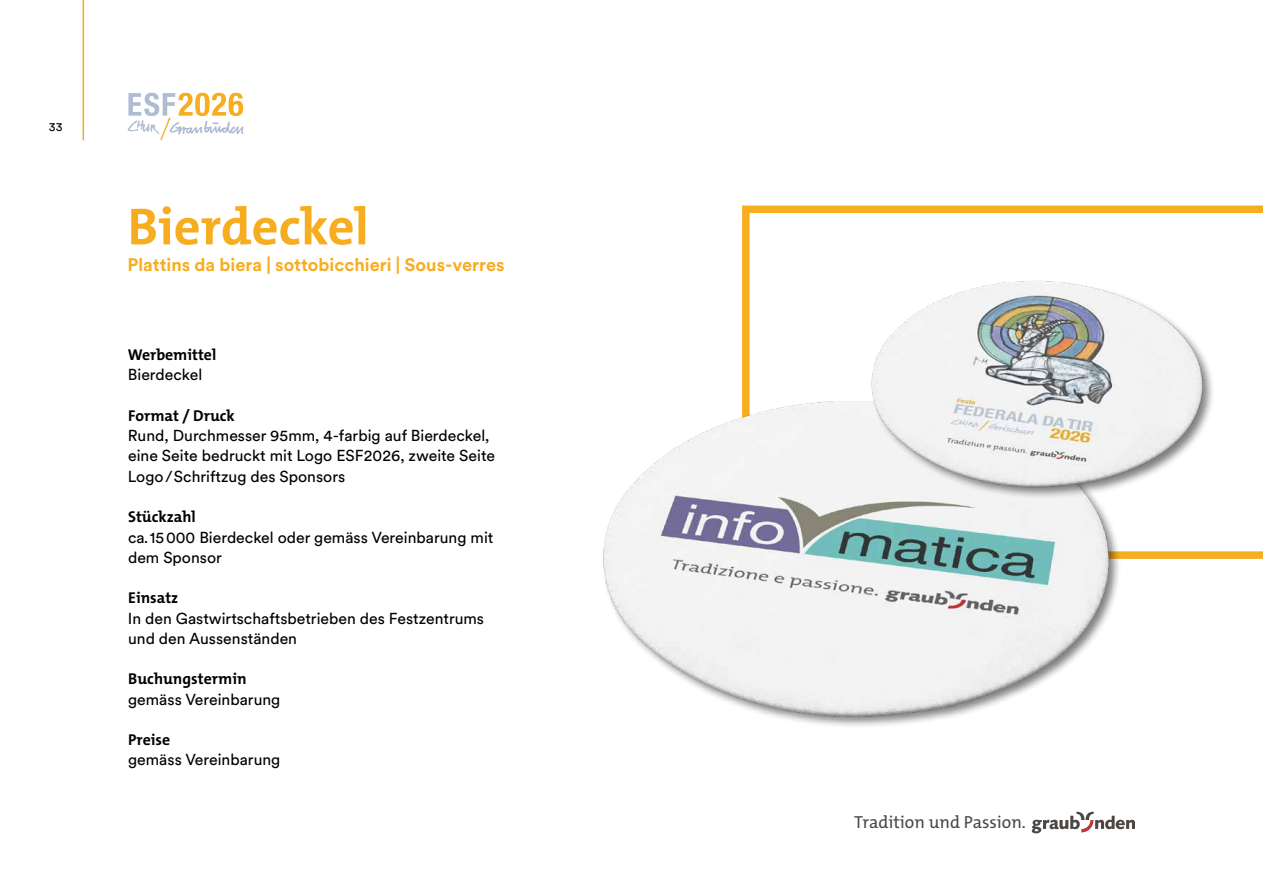
<style>
.page{position:relative;width:1263px;height:893px;background:#fff}
.page>*{position:absolute;margin:0;border:0;box-sizing:border-box;transform-origin:0 0}
.t1{font:700 52.5px "The Mix B W7";color:#f7ad20}
.t2{font:700 18px "Circulargraubuenden";color:#f7ad20}
.t3{font:17.4px "The Mix B W5 Plain";color:#4b4744}
.t4{font:15.75px/20.2px "Circulargraubuenden";color:#000}
.t5{font:700 15.75px "The Mix B W7";color:#000}
.t6{font:12px "Circulargraubuenden";color:#000}
</style>
<div class="page">
<hr style="left:83px;top:0;width:1px;height:140px;background:#f7ad20">
<svg style="left:128px;top:93px;width:116px;height:47px"></svg>
<svg style="left:1032px;top:812px;width:103px;height:21px"></svg>
<svg style="left:742px;top:206px;width:521px;height:353px"></svg>
<img style="left:603px;top:372px;width:544px;height:354px">
<img style="left:857px;top:271px;width:361px;height:233px">
<p class="t6" style="left:49px;top:118px;width:15px">33</p>
<h1 class="t1" style="left:128px;top:193px;width:243px">Bierdeckel</h1>
<p class="t2" style="left:128px;top:252px;width:379px">Plattins da biera | sottobicchieri | Sous-verres</p>
<p class="t5" style="left:128px;top:345px;width:90px">Werbemittel</p>
<p class="t4" style="left:128px;top:364px;width:76px">Bierdeckel</p>
<p class="t5" style="left:128px;top:406px;width:108px">Format / Druck</p>
<p class="t4" style="left:128px;top:425px;width:369px">Rund, Durchmesser 95mm, 4-farbig auf Bierdeckel, eine Seite bedruckt mit Logo ESF2026, zweite Seite<br>Logo/Schriftzug des Sponsors</p>
<p class="t5" style="left:128px;top:507px;width:69px">Stückzahl</p>
<p class="t4" style="left:128px;top:526px;width:367px">ca.15000 Bierdeckel oder gemäss Vereinbarung mit dem Sponsor</p>
<p class="t5" style="left:128px;top:588px;width:52px">Einsatz</p>
<p class="t4" style="left:128px;top:607px;width:358px">In den Gastwirtschaftsbetrieben des Festzentrums und den Aussenständen</p>
<p class="t5" style="left:128px;top:669px;width:120px">Buchungstermin</p>
<p class="t4" style="left:128px;top:688px;width:154px">gemäss Vereinbarung</p>
<p class="t5" style="left:128px;top:730px;width:43px">Preise</p>
<p class="t4" style="left:128px;top:749px;width:154px">gemäss Vereinbarung</p>
<p class="t3" style="left:854px;top:811px;width:173px">Tradition und Passion.</p>
</div>
